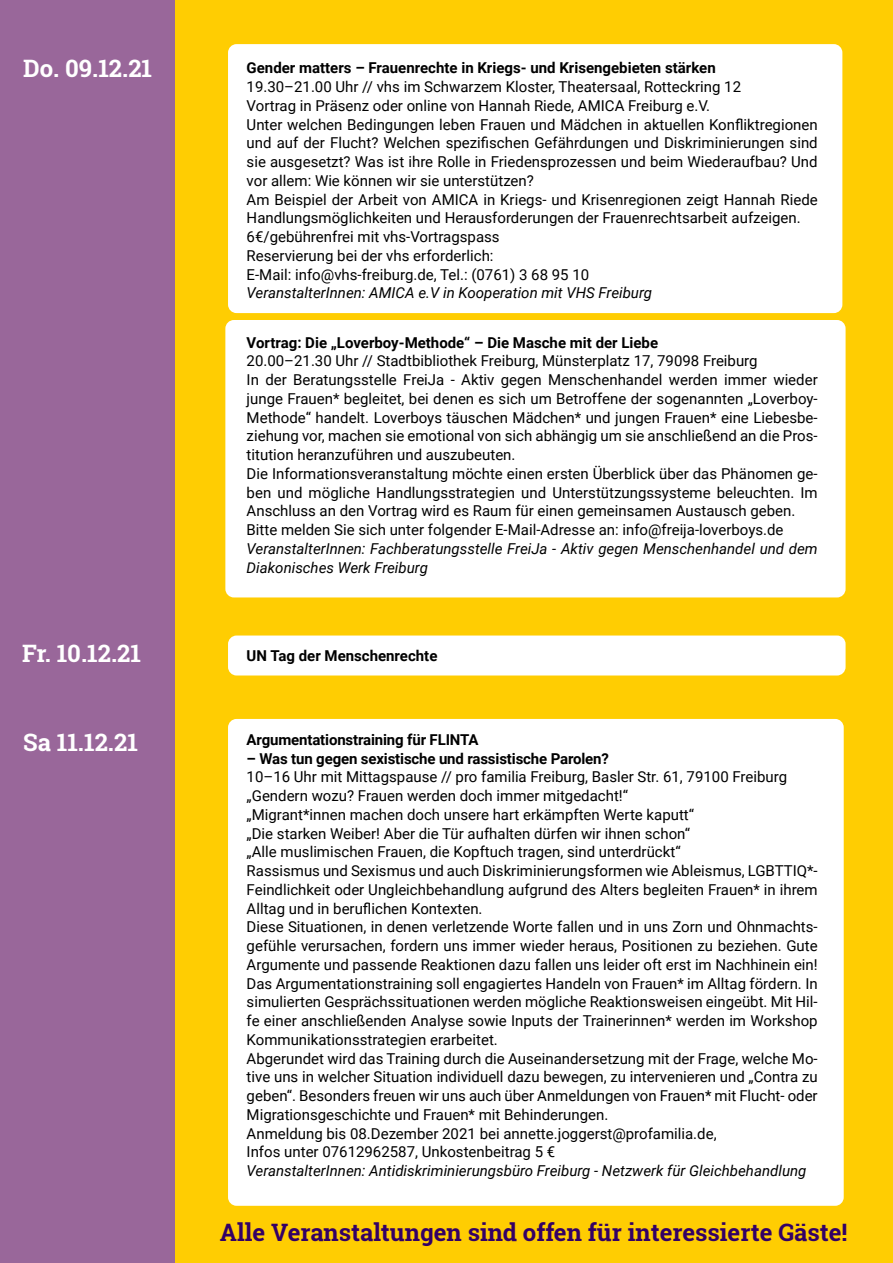
<style>
.page{position:relative;width:893px;height:1263px;background:#fff}
.page>*{position:absolute;margin:0;border:0;box-sizing:border-box;transform-origin:0 0}
.t1{font:700 24px "Roboto Slab";color:#330065}
.t2{font:700 24px "Roboto Slab";color:#fff}
.t3{font:15px/18.8px "Roboto";color:#000}
.t4{font:italic 15px/18.8px "Roboto";color:#000}
.t5{font:700 15px "Roboto";color:#000}
</style>
<div class="page">
<div style="left:157px;top:0;width:735px;height:1263px;background:#ffcd02"></div>
<div style="left:0;top:0;width:174px;height:1263px;background:#99679a"></div>
<div style="left:228px;top:44px;width:614px;height:269px;background:#fff;border-radius:9px"></div>
<div style="left:225px;top:320px;width:621px;height:277px;background:#fff;border-radius:9px"></div>
<div style="left:228px;top:635px;width:618px;height:40px;background:#fff;border-radius:9px"></div>
<div style="left:228px;top:719px;width:616px;height:487px;background:#fff;border-radius:9px"></div>
<h1 class="t2" style="left:23px;top:51px;width:131px">Do. 09.12.21</h1>
<p class="t5" style="left:247px;top:58px;width:471px">Gender matters – Frauenrechte in Kriegs- und Krisengebieten stärken</p>
<p class="t3" style="left:247px;top:77px;width:573px">19.30–21.00 Uhr // vhs im Schwarzem Kloster, Theatersaal, Rotteckring 12<br>Vortrag in Präsenz oder online von Hannah Riede, AMICA Freiburg e.V.<br>Unter welchen Bedingungen leben Frauen und Mädchen in aktuellen Konfliktregionen und auf der Flucht? Welchen spezifischen Gefährdungen und Diskriminierungen sind sie ausgesetzt? Was ist ihre Rolle in Friedensprozessen und beim Wiederaufbau? Und vor allem: Wie können wir sie unterstützen?<br>Am Beispiel der Arbeit von AMICA in Kriegs- und Krisenregionen zeigt Hannah Riede Handlungsmöglichkeiten und Herausforderungen der Frauenrechtsarbeit aufzeigen.<br>6€/gebührenfrei mit vhs-Vortragspass<br>Reservierung bei der vhs erforderlich:<br>E-Mail: info@vhs-freiburg.de, Tel.: (0761) 3 68 95 10</p>
<p class="t4" style="left:247px;top:283px;width:407px">VeranstalterInnen: AMICA e.V in Kooperation mit VHS Freiburg</p>
<p class="t5" style="left:247px;top:332px;width:413px">Vortrag: Die „Loverboy-Methode“ – Die Masche mit der Liebe</p>
<p class="t3" style="left:247px;top:351px;width:573px">20.00–21.30 Uhr // Stadtbibliothek Freiburg, Münsterplatz 17, 79098 Freiburg<br>In der Beratungsstelle FreiJa - Aktiv gegen Menschenhandel werden immer wieder junge Frauen* begleitet, bei denen es sich um Betroffene der sogenannten „Loverboy-Methode“ handelt. Loverboys täuschen Mädchen* und jungen Frauen* eine Liebesbe&shy;ziehung vor, machen sie emotional von sich abhängig um sie anschließend an die Pros&shy;titution heranzuführen und auszubeuten.<br>Die Informationsveranstaltung möchte einen ersten Überblick über das Phänomen ge&shy;ben und mögliche Handlungsstrategien und Unterstützungssysteme beleuchten. Im Anschluss an den Vortrag wird es Raum für einen gemeinsamen Austausch geben.<br>Bitte melden Sie sich unter folgender E-Mail-Adresse an: info@freija-loverboys.de</p>
<p class="t4" style="left:247px;top:539px;width:573px">VeranstalterInnen: Fachberatungsstelle FreiJa - Aktiv gegen Menschenhandel und dem<br>Diakonisches Werk Freiburg</p>
<h1 class="t2" style="left:22px;top:637px;width:120px">Fr. 10.12.21</h1>
<p class="t5" style="left:247px;top:645px;width:192px">UN Tag der Menschenrechte</p>
<h1 class="t2" style="left:23px;top:725px;width:116px">Sa 11.12.21</h1>
<p class="t5" style="left:247px;top:729px;width:233px">Argumentationstraining für FLINTA</p>
<p class="t5" style="left:247px;top:748px;width:364px">– Was tun gegen sexistische und rassistische Parolen?</p>
<p class="t3" style="left:247px;top:767px;width:573px">10–16 Uhr mit Mittagspause // pro familia Freiburg, Basler Str. 61, 79100 Freiburg „Gendern wozu? Frauen werden doch immer mitgedacht!“<br>„Migrant*innen machen doch unsere hart erkämpften Werte kaputt“<br>„Die starken Weiber! Aber die Tür aufhalten dürfen wir ihnen schon“<br>„Alle muslimischen Frauen, die Kopftuch tragen, sind unterdrückt“<br>Rassismus und Sexismus und auch Diskriminierungsformen wie Ableismus, LGBTTIQ*- Feindlichkeit oder Ungleichbehandlung aufgrund des Alters begleiten Frauen* in ihrem Alltag und in beruflichen Kontexten.<br>Diese Situationen, in denen verletzende Worte fallen und in uns Zorn und Ohnmachts&shy;gefühle verursachen, fordern uns immer wieder heraus, Positionen zu beziehen. Gute Argumente und passende Reaktionen dazu fallen uns leider oft erst im Nachhinein ein!<br>Das Argumentationstraining soll engagiertes Handeln von Frauen* im Alltag fördern. In simulierten Gesprächssituationen werden mögliche Reaktionsweisen eingeübt. Mit Hil&shy;fe einer anschließenden Analyse sowie Inputs der Trainerinnen* werden im Workshop Kommunikationsstrategien erarbeitet.<br>Abgerundet wird das Training durch die Auseinandersetzung mit der Frage, welche Mo&shy;tive uns in welcher Situation individuell dazu bewegen, zu intervenieren und „Contra zu geben“. Besonders freuen wir uns auch über Anmeldungen von Frauen* mit Flucht- oder Migrationsgeschichte und Frauen* mit Behinderungen.<br>Anmeldung bis 08.Dezember 2021 bei annette.joggerst@profamilia.de,<br>Infos unter 07612962587, Unkostenbeitrag 5 €</p>
<p class="t4" style="left:247px;top:1161px;width:561px">VeranstalterInnen: Antidiskriminierungsbüro Freiburg - Netzwerk für Gleichbehandlung</p>
<h1 class="t1" style="left:220px;top:1215px;width:629px">Alle Veranstaltungen sind offen für interessierte Gäste!</h1>
</div>
